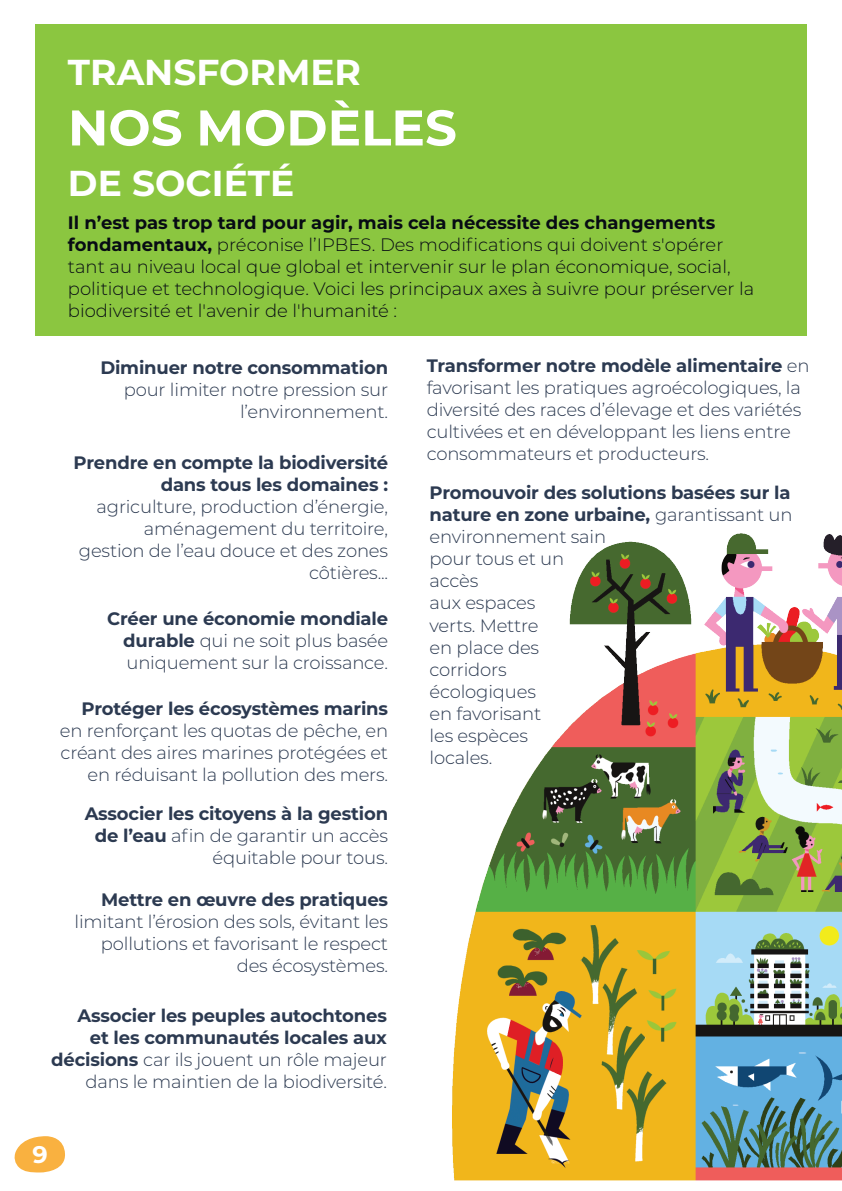
<style>
.page{position:relative;width:842px;height:1191px;background:#fff}
.page>*{position:absolute;margin:0;border:0;box-sizing:border-box;transform-origin:0 0}
.t1{font:700 50px "Montserrat";color:#fff}
.t2{font:700 36px "Montserrat";color:#fff}
.t3{font:700 24px "Montserrat";color:#fff}
.t4{font:300 18px/22px "Montserrat";letter-spacing:-.01em;color:#2c3a51;text-align:right}
.t5{font:300 18px/22px "Montserrat";color:#070b14}
.t6{font:700 18px/22px "Montserrat";letter-spacing:-.01em;color:#2c3a51;text-align:right}
.s1{font-weight:700}
.s2{font-weight:300}
</style>
<div class="page">
<svg style="left:14px;top:1136px;width:51px;height:36px"></svg>
<div style="left:35px;top:24px;width:771px;height:312px;background:#8bc640"></div>
<img style="left:452px;top:533px;width:389px;height:648px">
<h2 class="t2" style="left:68px;top:47px;width:294px">TRANSFORMER</h2>
<h1 class="t1" style="left:68px;top:92px;width:390px">NOS MODÈLES</h1>
<h2 class="t2" style="left:68px;top:157px;width:228px">DE SOCIÉTÉ</h2>
<p class="t5" style="left:68px;top:211px;width:687px"><span class="s1">Il n’est pas trop tard pour agir, mais cela nécessite des changements fondamentaux,</span> préconise l’IPBES. Des modifications qui doivent s'opérer tant au niveau local que global et intervenir sur le plan économique, social, politique et technologique. Voici les principaux axes à suivre pour préserver la biodiversité et l'avenir de l'humanité :</p>
<p class="t6" style="left:100px;top:356px;width:289px">Diminuer notre consommation</p>
<p class="t4" style="left:124px;top:378px;width:266px">pour limiter notre pression sur l’environnement.</p>
<p class="t6" style="left:74px;top:450px;width:316px">Prendre en compte la biodiversité dans tous les domaines :</p>
<p class="t4" style="left:79px;top:494px;width:310px">agriculture, production d’énergie, aménagement du territoire, gestion de l’eau douce et des zones côtières...</p>
<p class="t4" style="left:123px;top:606px;width:266px;text-align:justify;text-indent:-16px"><span class="s1">Créer une économie mondiale durable</span> qui ne soit plus basée uniquement sur la croissance.</p>
<p class="t6" style="left:82px;top:696px;width:308px">Protéger les écosystèmes marins</p>
<p class="t4" style="left:60px;top:718px;width:329px">en renforçant les quotas de pêche, en créant des aires marines protégées et en réduisant la pollution des mers.</p>
<p class="t4" style="left:85px;top:801px;width:305px"><span class="s1">Associer les citoyens à la gestion de l’eau</span> afin de garantir un accès équitable pour tous.</p>
<p class="t6" style="left:101px;top:887px;width:288px">Mettre en œuvre des pratiques</p>
<p class="t4" style="left:75px;top:909px;width:315px">limitant l’érosion des sols, évitant les pollutions et favorisant le respect des écosystèmes.</p>
<p class="t6" style="left:51px;top:1003px;width:337px">Associer les peuples autochtones<br>et les communautés locales aux décisions <span class="s2">car ils jouent un rôle majeur dans le maintien de la biodiversité.</span></p>
<h3 class="t3" style="left:32px;top:1137px;width:17px">9</h3>
<p class="t4" style="left:426px;top:354px;width:384px;text-align:left"><span class="s1">Transformer notre modèle alimentaire</span> en favorisant les pratiques agroécologiques, la diversité des races d’élevage et des variétés cultivées et en développant les liens entre consommateurs et producteurs.</p>
<p class="t4" style="left:429px;top:481px;width:364px;text-align:left"><span class="s1">Promouvoir des solutions basées sur la nature en zone urbaine,</span> garantissant un environnement sain<br>pour tous et un<br>accès<br>aux espaces<br>verts. Mettre<br>en place des<br>corridors<br>écologiques<br>en favorisant<br>les espèces<br>locales.</p>
</div>
